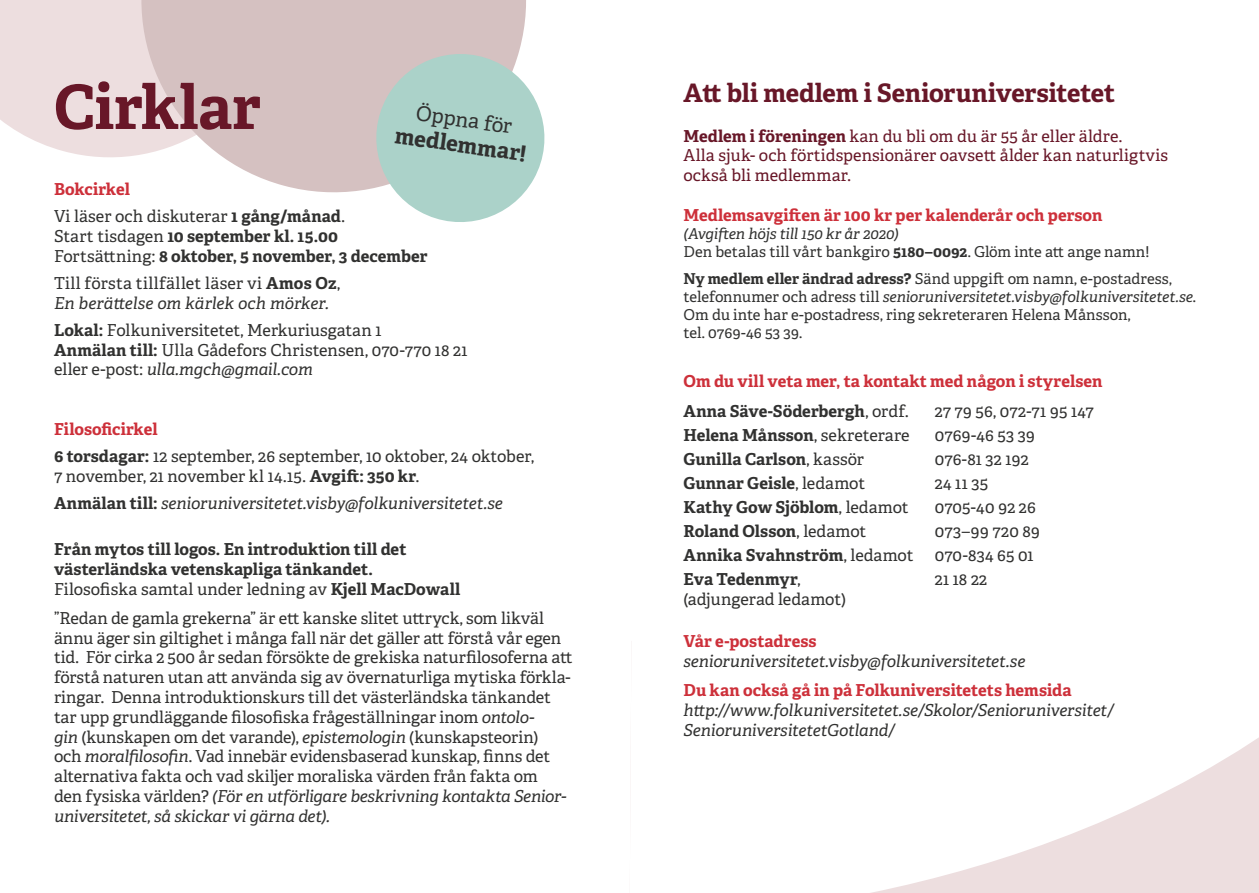
<style>
.page{position:relative;width:1259px;height:893px;background:#fff}
.page>*{position:absolute;margin:0;border:0;box-sizing:border-box;transform-origin:0 0}
.t1{font:700 61.05px "Adelle PE";color:#681728}
.t2{font:700 25.5px "Adelle PE";letter-spacing:-.005em;color:#681728}
.t3{font:700 22.2px "Adelle PE";color:#313130}
.t4{font:20.55px "Adelle PE";color:#313130}
.t5{font:16.5px/19.8px "Adelle PE";letter-spacing:-.005em;color:#313130}
.t6{font:700 16.5px/19.8px "Adelle PE";color:#313130}
.t7{font:italic 16.5px/19.8px "Adelle PE";letter-spacing:-.005em;color:#313130}
.t8{font:700 16.5px/30px "Adelle PE";color:#cd303a}
.t9{font:16.5px/19.8px "Adelle PE";letter-spacing:.005em;color:#681728}
.t10{font:15px/18px "Adelle PE";letter-spacing:.005em;color:#313130}
.s1{font-weight:700;color:#cd303a}
.s2{font-weight:700}
.s3{font-weight:400}
.s4{font-style:normal}
.s5{font-weight:700;font-style:normal}
.s6{font-style:italic}
.s7{color:#313130}
.s8{font-weight:400;color:#313130}
</style>
<div class="page">
<svg style="left:871px;top:737px;width:388px;height:156px"></svg>
<svg style="left:0;top:0;width:120px;height:158px;background:#eee0e1"></svg>
<svg style="left:120px;top:0;width:406px;height:193px;background:#dccbcb"></svg>
<svg style="left:364px;top:42px;width:181px;height:180px;background:#bed5cf"></svg>
<h1 class="t1" style="left:54px;top:63px;width:209px">Cirklar</h1>
<p class="t4" style="left:418px;top:98px;width:98px;rotate:8deg">Öppna för</p>
<h3 class="t3" style="left:397px;top:119px;width:133px;rotate:8deg">medlemmar!</h3>
<p class="t5" style="left:54px;top:175px;width:292px;line-height:27px"><span class="s1">Bokcirkel<br></span>Vi läser och diskuterar <span class="s2">1 gång/månad</span>.</p>
<p class="t6" style="left:54px;top:226px;width:375px"><span class="s3">Start tisdagen</span> 10 september kl. 15.00<br><span class="s3">Fortsättning:</span> 8 oktober, 5 november, 3 december</p>
<p class="t7" style="left:54px;top:272px;width:288px"><span class="s4">Till första tillfället läser vi</span> <span class="s5">Amos Oz</span><span class="s4">,<br></span>En berättelse om kärlek och mörker.</p>
<p class="t5" style="left:54px;top:319px;width:415px"><span class="s2">Lokal:</span> Folkuniversitetet, Merkuriusgatan 1<br><span class="s2">Anmälan till:</span> Ulla Gådefors Christensen, 070-770 18 21 eller e-post: <span class="s6">ulla.mgch@gmail.com</span></p>
<p class="t5" style="left:54px;top:415px;width:482px;line-height:27px"><span class="s1">Filosoficirkel<br></span><span class="s2">6 torsdagar:</span> 12 september, 26 september, 10 oktober, 24 oktober,</p>
<p class="t7" style="left:54px;top:461px;width:450px;line-height:27px"><span class="s4">7 november, 21 november kl 14.15.</span> <span class="s5">Avgift: 350 kr</span><span class="s4">.<br></span><span class="s5">Anmälan till:</span> senioruniversitetet.visby@folkuniversitetet.se</p>
<p class="t6" style="left:54px;top:539px;width:408px">Från mytos till logos. En introduktion till det västerländska vetenskapliga tänkandet.<br><span class="s3">Filosofiska samtal under ledning av</span> Kjell MacDowall</p>
<p class="t5" style="left:54px;top:607px;width:520px">”Redan de gamla grekerna” är ett kanske slitet uttryck, som likväl ännu äger sin giltighet i många fall när det gäller att förstå vår egen tid. För cirka 2 500 år sedan försökte de grekiska naturfilosoferna att förstå naturen utan att använda sig av övernaturliga mytiska förkla&shy;ringar. Denna introduktionskurs till det västerländska tänkandet tar upp grundläggande filosofiska frågeställningar inom <span class="s6">ontolo-<br>gin</span> (kunskapen om det varande), <span class="s6">epistemologin</span> (kunskapsteorin)<br>och <span class="s6">moralfilosofin</span>. Vad innebär evidensbaserad kunskap, finns det alternativa fakta och vad skiljer moraliska värden från fakta om<br>den fysiska världen? <span class="s6">(För en utförligare beskrivning kontakta Senior&shy;universitetet, så skickar vi gärna det).</span></p>
<h2 class="t2" style="left:683px;top:75px;width:433px">Att bli medlem i Senioruniversitetet</h2>
<p class="t9" style="left:683px;top:125px;width:486px"><span class="s2">Medlem i föreningen</span> kan du bli om du är 55 år eller äldre.<br>Alla sjuk- och förtidspensionärer oavsett ålder kan naturligtvis också bli medlemmar.</p>
<p class="t8" style="left:683px;top:199px;width:420px">Medlemsavgiften är 100 kr per kalenderår och person</p>
<p class="t10" style="left:683px;top:224px;width:467px"><span class="s6">(Avgiften höjs till 150 kr år 2020)<br></span>Den betalas till vårt bankgiro <span class="s2">5180–0092</span>. Glöm inte att ange namn!</p>
<p class="t10" style="left:683px;top:269px;width:514px"><span class="s2">Ny medlem eller ändrad adress?</span> Sänd uppgift om namn, e-postadress, telefonnumer och adress till <span class="s6">senioruniversitetet.visby@folkuniversitetet.se</span>.<br>Om du inte har e-postadress, ring sekreteraren Helena Månsson,<br>tel. 0769-46 53 39.</p>
<p class="t8" style="left:683px;top:365px;width:420px">Om du vill veta mer, ta kontakt med någon i styrelsen<br><span class="s7">Anna Säve-Söderbergh</span><span class="s8">, ordf.</span></p>
<p class="t5" style="left:934px;top:400px;width:160px">27 79 56, 072-71 95 147</p>
<p class="t6" style="left:683px;top:424px;width:228px">Helena Månsson<span class="s3">, sekreterare</span></p>
<p class="t5" style="left:934px;top:424px;width:102px">0769-46 53 39</p>
<p class="t6" style="left:683px;top:448px;width:182px">Gunilla Carlson<span class="s3">, kassör</span></p>
<p class="t5" style="left:934px;top:448px;width:95px">076-81 32 192</p>
<p class="t6" style="left:683px;top:472px;width:183px">Gunnar Geisle<span class="s3">, ledamot</span></p>
<p class="t5" style="left:934px;top:472px;width:55px">24 11 35</p>
<p class="t6" style="left:683px;top:496px;width:227px">Kathy Gow Sjöblom<span class="s3">, ledamot</span></p>
<p class="t5" style="left:934px;top:496px;width:102px">0705-40 92 26</p>
<p class="t6" style="left:683px;top:520px;width:184px">Roland Olsson<span class="s3">, ledamot</span></p>
<p class="t5" style="left:934px;top:520px;width:107px">073–99 720 89</p>
<p class="t6" style="left:683px;top:544px;width:232px">Annika Svahnström<span class="s3">, ledamot</span></p>
<p class="t5" style="left:935px;top:544px;width:100px">070-834 65 01</p>
<p class="t5" style="left:683px;top:568px;width:164px"><span class="s2">Eva Tedenmyr</span>, (adjungerad ledamot)</p>
<p class="t5" style="left:935px;top:568px;width:54px">21 18 22</p>
<p class="t8" style="left:683px;top:626px;width:134px">Vår e-postadress</p>
<p class="t7" style="left:683px;top:651px;width:343px">senioruniversitetet.visby@folkuniversitetet.se</p>
<p class="t8" style="left:683px;top:674px;width:389px">Du kan också gå in på Folkuniversitetets hemsida</p>
<p class="t7" style="left:683px;top:699px;width:432px">http://www.folkuniversitetet.se/Skolor/Senioruniversitet/<br>SenioruniversitetetGotland/</p>
</div>
